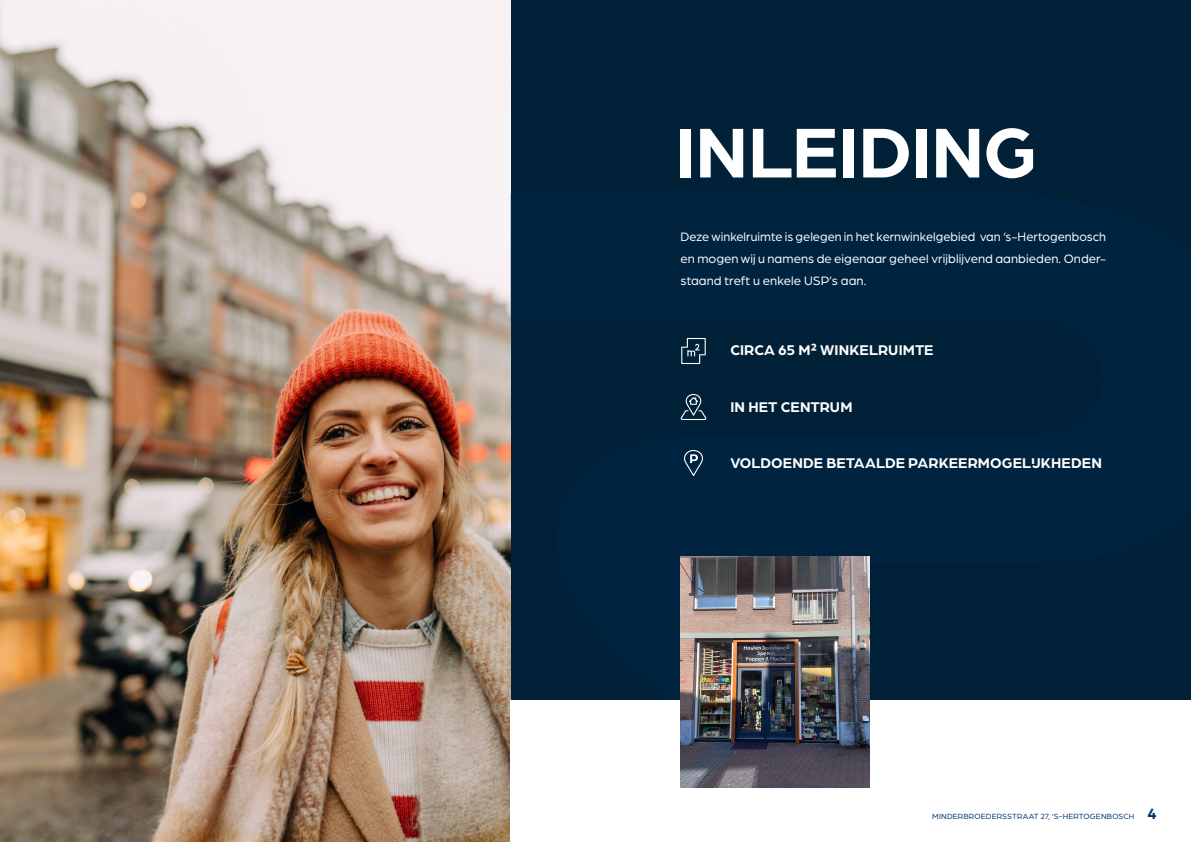
<style>
.page{position:relative;width:1191px;height:842px;background:#002138}
.page>*{position:absolute;margin:0;border:0;box-sizing:border-box;transform-origin:0 0}
.t1{font:700 75px "Arboria";color:#fff}
.t2{font:700 15px "Arboria";letter-spacing:.005em;color:#fff}
.Broodtekst_wit{font:13px/22px "Arboria";letter-spacing:.005em;color:#fff;text-align:justify}
.t3{font:8px "Arboria";letter-spacing:.02em;color:#003264}
.s1{font-weight:700;font-size:16px}
</style>
<div class="page">
<img style="left:0;top:0;width:510px;height:841px">
<div style="left:510px;top:700px;width:681px;height:142px;background:#fff"></div>
<img style="left:680px;top:556px;width:189px;height:232px">
<img style="left:681px;top:338px;width:25px;height:26px">
<img style="left:680px;top:394px;width:27px;height:26px">
<img style="left:684px;top:449px;width:19px;height:27px">
<p class="t1" style="left:675px;top:101px;width:364px">INLEIDING</p>
<p class="Broodtekst_wit" style="left:680px;top:225px;width:427px">Deze winkelruimte is gelegen in het kernwinkelgebied van ‘s-Hertogenbosch en mogen wij u namens de eigenaar geheel vrijblijvend aanbieden. Onder&shy;staand treft u enkele USP’s aan.</p>
<p class="t2" style="left:730px;top:340px;width:204px">CIRCA 65 M² WINKELRUIMTE</p>
<p class="t2" style="left:730px;top:396px;width:124px">IN HET CENTRUM</p>
<p class="t2" style="left:730px;top:452px;width:373px">VOLDOENDE BETAALDE PARKEERMOGELIJKHEDEN</p>
<p class="t3" style="left:932px;top:811px;width:226px">MINDERBROEDERSSTRAAT 27, ‘S-HERTOGENBOSCH <span class="s1">4</span></p>
</div>
